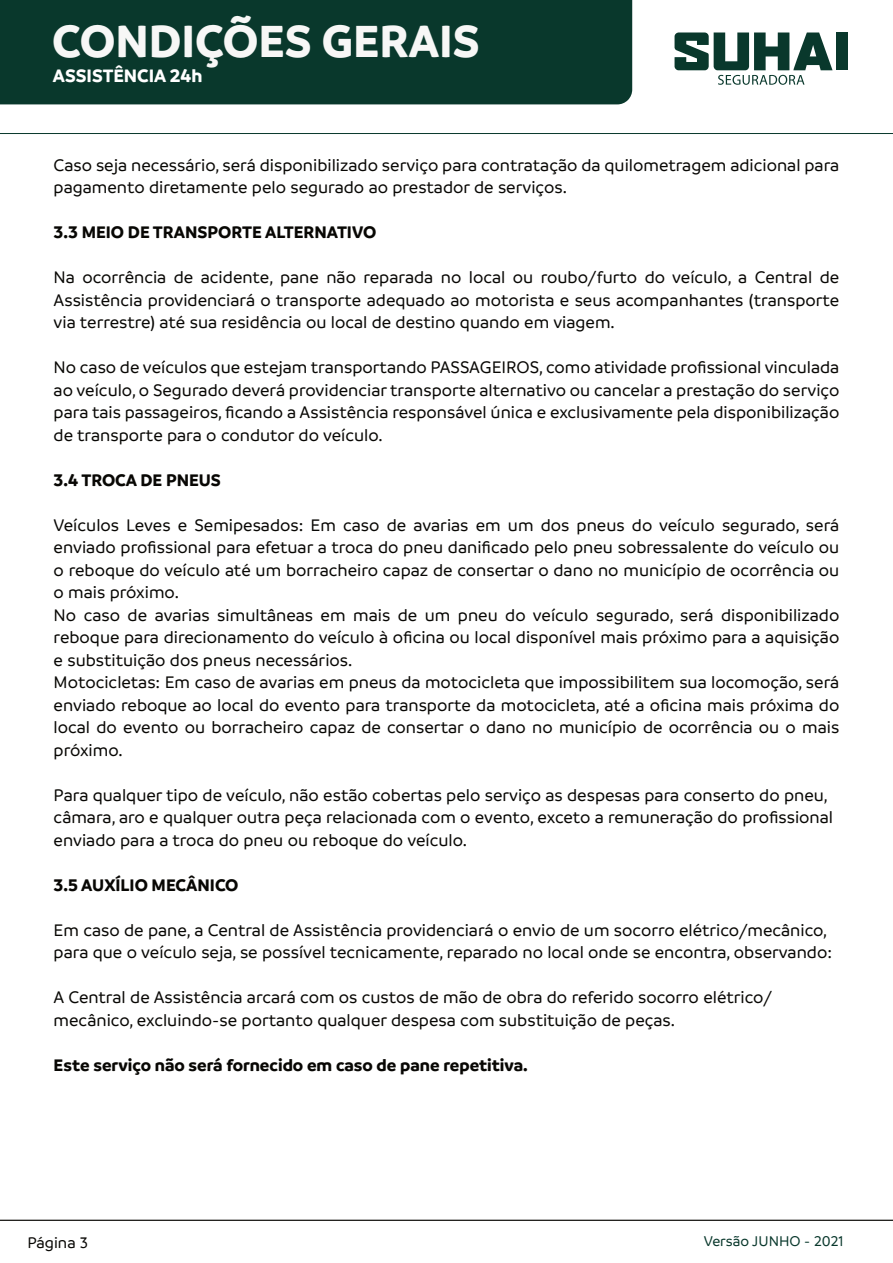
<style>
.page{position:relative;width:893px;height:1263px;background:#fff}
.page>*{position:absolute;margin:0;border:0;box-sizing:border-box;transform-origin:0 0}
.t1{font:700 48.45px "Branding";color:#f7f7f6}
.t2{font:700 19.35px "Branding";color:#fff}
.t3{font:500 18px/22.5px "Branding";color:#080704}
.t4{font:700 18px "Branding";color:#080704}
.t5{font:500 16.5px "Branding";color:#080704}
.t6{font:500 15.15px "Branding";color:#09382c}
</style>
<div class="page">
<hr style="left:0;top:1220px;width:893px;height:1px;background:#080704">
<hr style="left:0;top:133px;width:893px;height:1px;background:#09382c">
<div style="left:0;top:0;width:632px;height:104px;background:#09382c"></div>
<div style="left:836px;top:33px;width:12px;height:37px;background:#09382c"></div>
<svg style="left:674px;top:32px;width:158px;height:53px"></svg>
<h1 class="t1" style="left:52px;top:19px;width:429px">CONDIÇÕES GERAIS</h1>
<p class="t2" style="left:53px;top:67px;width:151px">ASSISTÊNCIA 24h</p>
<p class="t3" style="left:54px;top:154px;width:787px">Caso seja necessário, será disponibilizado serviço para contratação da quilometragem adicional para pagamento diretamente pelo segurado ao prestador de serviços.</p>
<p class="t4" style="left:54px;top:224px;width:324px">3.3 MEIO DE TRANSPORTE ALTERNATIVO</p>
<p class="t3" style="left:54px;top:267px;width:787px;text-align:justify">Na ocorrência de acidente, pane não reparada no local ou roubo/furto do veículo, a Central de Assistência providenciará o transporte adequado ao motorista e seus acompanhantes (transporte via terrestre) até sua residência ou local de destino quando em viagem.</p>
<p class="t3" style="left:54px;top:357px;width:787px;text-align:justify">No caso de veículos que estejam transportando PASSAGEIROS, como atividade profissional vinculada ao veículo, o Segurado deverá providenciar transporte alternativo ou cancelar a prestação do serviço para tais passageiros, ficando a Assistência responsável única e exclusivamente pela disponibilização de transporte para o condutor do veículo.</p>
<p class="t4" style="left:54px;top:472px;width:169px">3.4 TROCA DE PNEUS</p>
<p class="t3" style="left:54px;top:514px;width:787px">Veículos Leves e Semipesados: Em caso de avarias em um dos pneus do veículo segurado, será enviado profissional para efetuar a troca do pneu danificado pelo pneu sobressalente do veículo ou o reboque do veículo até um borracheiro capaz de consertar o dano no município de ocorrência ou o mais próximo.<br>No caso de avarias simultâneas em mais de um pneu do veículo segurado, será disponibilizado reboque para direcionamento do veículo à oficina ou local disponível mais próximo para a aquisição e substituição dos pneus necessários.<br>Motocicletas: Em caso de avarias em pneus da motocicleta que impossibilitem sua locomoção, será enviado reboque ao local do evento para transporte da motocicleta, até a oficina mais próxima do local do evento ou borracheiro capaz de consertar o dano no município de ocorrência ou o mais próximo.</p>
<p class="t3" style="left:54px;top:784px;width:781px">Para qualquer tipo de veículo, não estão cobertas pelo serviço as despesas para conserto do pneu, câmara, aro e qualquer outra peça relacionada com o evento, exceto a remuneração do profissional enviado para a troca do pneu ou reboque do veículo.</p>
<p class="t4" style="left:54px;top:877px;width:186px">3.5 AUXÍLIO MECÂNICO</p>
<p class="t3" style="left:54px;top:919px;width:780px">Em caso de pane, a Central de Assistência providenciará o envio de um socorro elétrico/mecânico, para que o veículo seja, se possível tecnicamente, reparado no local onde se encontra, observando:</p>
<p class="t3" style="left:54px;top:987px;width:720px">A Central de Assistência arcará com os custos de mão de obra do referido socorro elétrico/ mecânico, excluindo-se portanto qualquer despesa com substituição de peças.</p>
<p class="t4" style="left:54px;top:1057px;width:476px">Este serviço não será fornecido em caso de pane repetitiva.</p>
<p class="t5" style="left:27px;top:1235px;width:62px">Página 3</p>
<p class="t6" style="left:704px;top:1234px;width:141px">Versão JUNHO - 2021</p>
</div>
